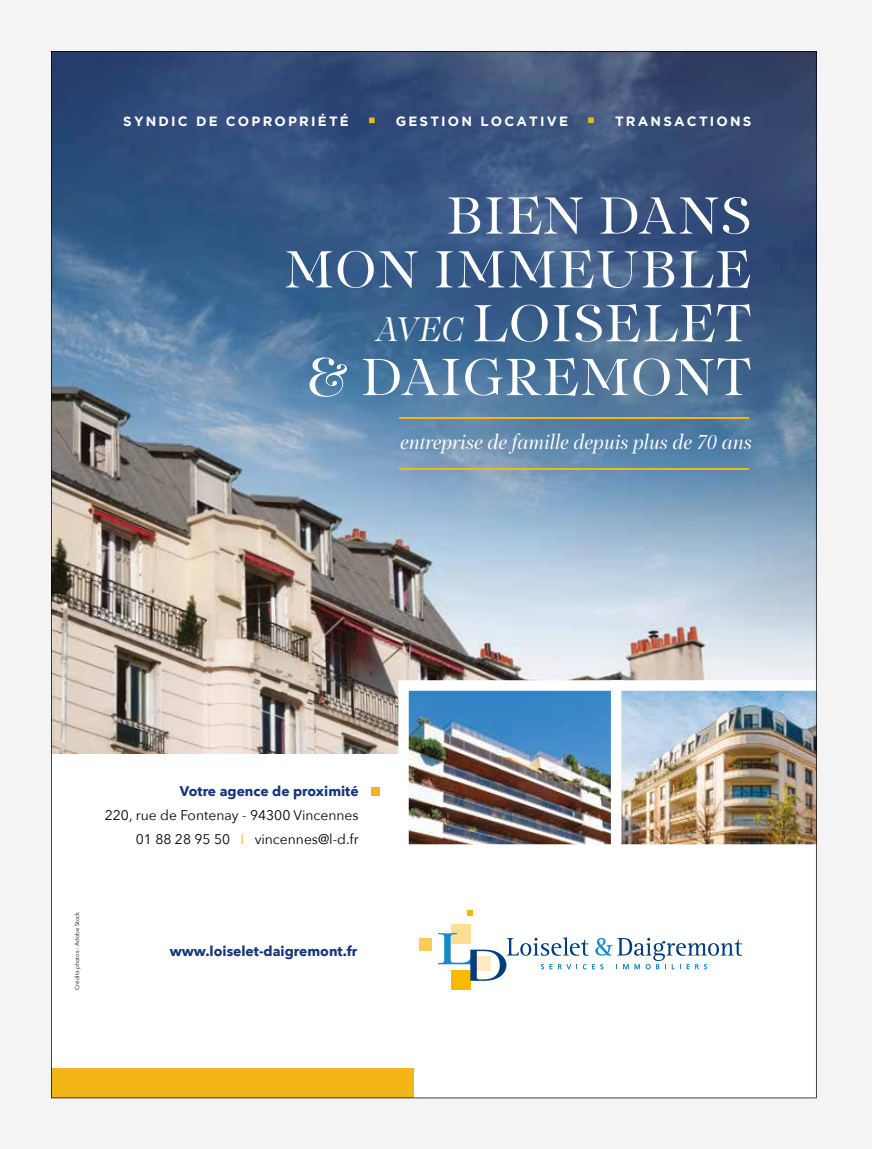
<style>
.page{position:relative;width:872px;height:1149px;background:#fff}
.page>*{position:absolute;margin:0;border:0;box-sizing:border-box;transform-origin:0 0}
.t1{font:53.55px/53.8px "PF Regal Display Pro";letter-spacing:.02em;color:#fff;text-align:right}
.t2{font:italic 21.3px "PF Regal Display Pro";color:#fff}
.t3{font:13.95px/24.2px "Avenir Next";color:#000;text-align:right}
.t4{font:700 13.95px "Avenir Next";color:#14357a}
.t5{font:700 13.35px "Gotham";letter-spacing:.165em;color:#fff}
.t6{font:5.85px "Avenir Next";color:#000}
.s1{font-style:italic;font-size:34.95px}
.s2{color:#f4b519}
</style>
<div class="page">
<div style="left:0;top:0;width:872px;height:1148px;background:#f4f4f4"></div>
<img style="left:51px;top:51px;width:765px;height:1046px">
<p class="t5" style="left:123px;top:113px;width:227px">SYNDIC DE COPROPRIÉTÉ</p>
<p class="t5" style="left:396px;top:113px;width:174px">GESTION LOCATIVE</p>
<p class="t5" style="left:615px;top:113px;width:138px">TRANSACTIONS</p>
<h1 class="t1" style="left:284px;top:189px;width:468px">BIEN DANS<br>MON IMMEUBLE<br><span class="s1">AVEC</span> LOISELET<br>&amp; DAIGREMONT</h1>
<h2 class="t2" style="left:400px;top:429px;width:353px">entreprise de famille depuis plus de 70 ans</h2>
<p class="t4" style="left:180px;top:778px;width:180px">Votre agence de proximité</p>
<p class="t3" style="left:105px;top:801px;width:255px">220, rue de Fontenay - 94300 Vincennes<br>01 88 28 95 50 <span class="s2">I</span> vincennes@l-d.fr</p>
<p class="t6" style="left:72px;top:989px;width:79px;rotate:-90deg">Crédits photos : Adobe Stock</p>
<p class="t4" style="left:170px;top:939px;width:189px">www.loiselet-daigremont.fr</p>
</div>
